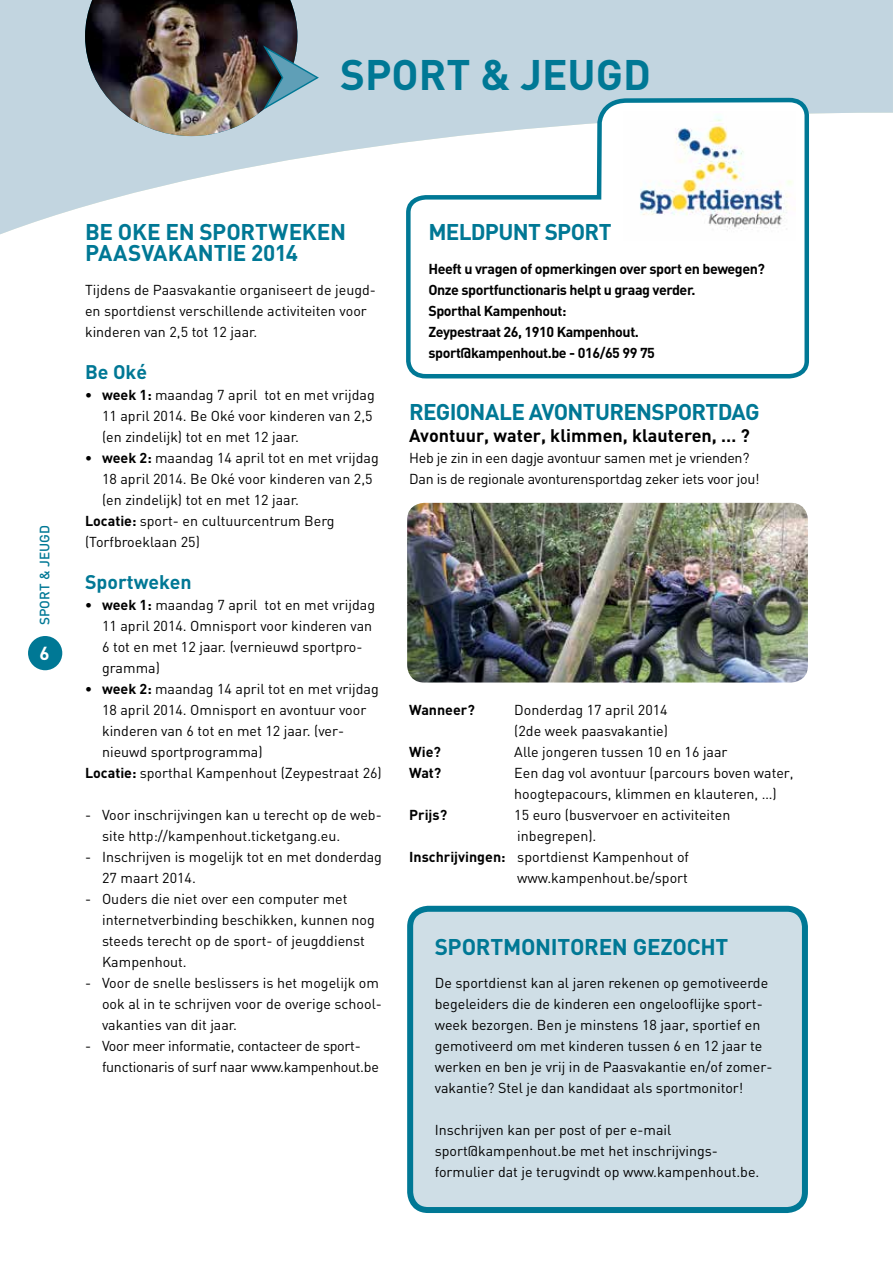
<style>
.page{position:relative;width:893px;height:1263px;background:#fff}
.page>*{position:absolute;margin:0;border:0;box-sizing:border-box;transform-origin:0 0}
.t1{font:700 42.15px "DIN";color:#007895}
.t2{font:700 22.5px/21px "DIN";letter-spacing:-.015em;color:#007895}
.t3{font:700 19.5px "DIN";color:#007895}
.t4{font:700 18.6px "DIN";color:#fff}
.t5{font:700 18px "DIN";color:#000}
.t6{font:14.25px/21px "DIN";color:#000}
.t7{font:700 14.25px/21px "DIN";letter-spacing:-.03em;color:#000}
.t8{font:14.25px/21px "DIN";letter-spacing:-.02em;color:#000}
.t9{font:700 14.25px "DIN";color:#000}
.t10{font:500 13.5px "DIN";color:#007895}
.s1{font-weight:700}
</style>
<div class="page">
<div style="left:28px;top:636px;width:34px;height:34px;background:#007895;border-radius:50%"></div>
<svg style="left:0;top:0;width:893px;height:235px;fill:#c2d5e0"></svg>
<img style="left:85px;top:0;width:235px;height:136px">
<div style="left:410px;top:909px;width:395px;height:301px;background:#cfdee6;border-radius:18px"></div>
<div style="left:407px;top:906px;width:401px;height:307px;border:6px solid #007895;border-radius:18px"></div>
<img style="left:407px;top:503px;width:401px;height:179px">
<svg style="left:404px;top:0;width:407px;height:379px"></svg>
<img style="left:623px;top:111px;width:172px;height:129px">
<h1 class="t1" style="left:340px;top:48px;width:52px">sport</h1>
<h1 class="t1" style="left:480px;top:48px;width:88px">&amp; jeug</h1>
<h1 class="t1" style="left:623px;top:48px;width:29px">d</h1>
<p class="t10" style="left:36px;top:625px;width:100px;rotate:-90deg">SPORT &amp; jeugd</p>
<h3 class="t4" style="left:40px;top:641px;width:12px">6</h3>
<h2 class="t2" style="left:85px;top:220px;width:263px">BE OKE EN SPORTWEKEN<br>PAASVAKANTIE 2014</h2>
<p class="t6" style="left:85px;top:279px;width:292px">Tijdens de Paasvakantie organiseert de jeugd&shy;en sportdienst verschillende activiteiten voor kinderen van 2,5 tot 12 jaar.</p>
<h3 class="t3" style="left:85px;top:359px;width:64px">Be Oké</h3>
<p class="t6" style="left:102px;top:384px;width:274px;text-indent:-17px"><span class="s1">• week 1:</span> maandag 7 april tot en met vrijdag<br>11 april 2014. Be Oké voor kinderen van 2,5 (en zindelijk) tot en met 12 jaar.</p>
<p class="t6" style="left:85px;top:447px;width:295px"><span class="s1">• week 2:</span> maandag 14 april tot en met vrijdag</p>
<p class="t6" style="left:102px;top:468px;width:272px">18 april 2014. Be Oké voor kinderen van 2,5</p>
<p class="t6" style="left:102px;top:489px;width:198px">(en zindelijk) tot en met 12 jaar.</p>
<p class="t6" style="left:85px;top:510px;width:251px"><span class="s1">Locatie:</span> sport- en cultuurcentrum Berg</p>
<p class="t6" style="left:85px;top:531px;width:116px">(Torfbroeklaan 25)</p>
<h3 class="t3" style="left:85px;top:569px;width:108px">Sportweken</h3>
<p class="t6" style="left:102px;top:594px;width:275px;text-indent:-17px"><span class="s1">• week 1:</span> maandag 7 april tot en met vrijdag 11 april 2014. Omnisport voor kinderen van 6 tot en met 12 jaar. (vernieuwd sportpro&shy;gramma)</p>
<p class="t6" style="left:85px;top:678px;width:295px"><span class="s1">• week 2:</span> maandag 14 april tot en met vrijdag</p>
<p class="t6" style="left:102px;top:699px;width:266px">18 april 2014. Omnisport en avontuur voor</p>
<p class="t6" style="left:102px;top:720px;width:244px">kinderen van 6 tot en met 12 jaar. (ver-</p>
<p class="t6" style="left:102px;top:741px;width:162px">nieuwd sportprogramma)</p>
<p class="t6" style="left:85px;top:762px;width:298px"><span class="s1">Locatie:</span> sporthal Kampenhout (Zeypestraat 26)</p>
<p class="t6" style="left:102px;top:804px;width:281px;text-indent:-17px">- Voor inschrijvingen kan u terecht op de web&shy;site http://kampenhout.ticketgang.eu.</p>
<p class="t6" style="left:102px;top:846px;width:281px;text-indent:-17px">- Inschrijven is mogelijk tot en met donderdag<br>27 maart 2014.</p>
<p class="t6" style="left:102px;top:888px;width:274px;text-indent:-17px">- Ouders die niet over een computer met internetverbinding beschikken, kunnen nog steeds terecht op de sport- of jeugddienst Kampenhout.</p>
<p class="t6" style="left:102px;top:972px;width:281px;text-indent:-17px">- Voor de snelle beslissers is het mogelijk om ook al in te schrijven voor de overige school&shy;vakanties van dit jaar.</p>
<p class="t8" style="left:102px;top:1035px;width:278px;text-indent:-17px">- Voor meer informatie, contacteer de sport&shy;functionaris of surf naar www.kampenhout.be</p>
<h2 class="t2" style="left:428px;top:220px;width:71px">Meldpunt</h2>
<h2 class="t2" style="left:545px;top:220px;width:27px">sport</h2>
<p class="t7" style="left:428px;top:257px;width:338px">Heeft u vragen of opmerkingen over sport en bewegen?<br>Onze sportfunctionaris helpt u graag verder.<br>Sporthal Kampenhout:<br>Zeypestraat 26, 1910 Kampenhout. sport@kampenhout.be - 016/65 99 75</p>
<h2 class="t2" style="left:409px;top:400px;width:352px">REGIONALE AVONTURENSPORTDAG</h2>
<p class="t5" style="left:409px;top:423px;width:342px">Avontuur, water, klimmen, klauteren, … ?</p>
<p class="t8" style="left:409px;top:447px;width:352px">Heb je zin in een dagje avontuur samen met je vrienden?<br>Dan is de regionale avonturensportdag zeker iets voor jou!</p>
<p class="t9" style="left:409px;top:700px;width:67px">Wanneer?</p>
<p class="t6" style="left:514px;top:699px;width:155px">Donderdag 17 april 2014 (2de week paasvakantie)</p>
<p class="t7" style="left:409px;top:740px;width:33px">Wie?</p>
<p class="t6" style="left:514px;top:741px;width:215px">Alle jongeren tussen 10 en 16 jaar</p>
<p class="t7" style="left:409px;top:761px;width:34px">Wat?</p>
<p class="t6" style="left:514px;top:762px;width:281px">Een dag vol avontuur (parcours boven water, hoogtepacours, klimmen en klauteren, …)</p>
<p class="t7" style="left:409px;top:803px;width:39px">Prijs?</p>
<p class="t6" style="left:514px;top:804px;width:218px">15 euro (busvervoer en activiteiten</p>
<p class="t6" style="left:517px;top:825px;width:81px">inbegrepen).</p>
<p class="t6" style="left:409px;top:846px;width:281px"><span class="s1">Inschrijvingen:</span> sportdienst Kampenhout of</p>
<p class="t6" style="left:517px;top:867px;width:172px">www.kampenhout.be/sport</p>
<h2 class="t2" style="left:435px;top:936px;width:295px">SPORTMONITOREN GEZOCHT</h2>
<p class="t6" style="left:435px;top:972px;width:339px">De sportdienst kan al jaren rekenen op gemotiveerde begeleiders die de kinderen een ongelooflijke sport&shy;week bezorgen. Ben je minstens 18 jaar, sportief en gemotiveerd om met kinderen tussen 6 en 12 jaar te werken en ben je vrij in de Paasvakantie en/of zomer&shy;vakantie? Stel je dan kandidaat als sportmonitor!</p>
<p class="t6" style="left:435px;top:1119px;width:326px">Inschrijven kan per post of per e-mail sport@kampenhout.be met het inschrijvings&shy;formulier dat je terugvindt op www.kampenhout.be.</p>
</div>
